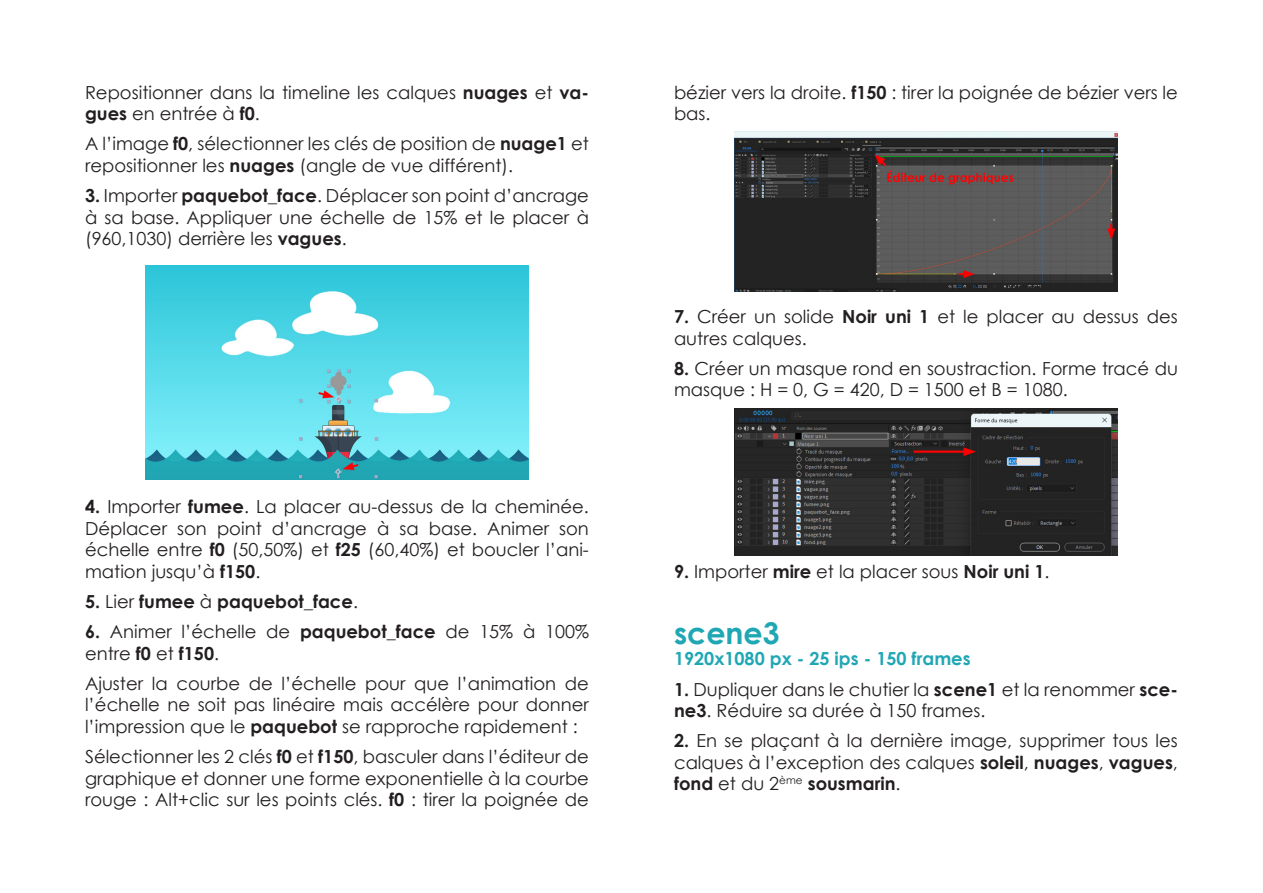
<style>
.page{position:relative;width:1263px;height:893px;background:#fff}
.page>*{position:absolute;margin:0;border:0;box-sizing:border-box;transform-origin:0 0}
.t1{font:700 30px "Century Gothic";color:#20a7b4}
.t2{font:18px/21.6px "Century Gothic";color:#231f20}
.t3{font:700 18px "Century Gothic";color:#20a7b4}
.t4{font:700 18px "Century Gothic";color:#231f20}
.s1{font-weight:700}
.s2{font-weight:400}
</style>
<div class="page">
<img style="left:146px;top:266px;width:382px;height:213px">
<img style="left:735px;top:132px;width:382px;height:159px">
<img style="left:735px;top:408px;width:382px;height:147px">
<p class="t2" style="left:85px;top:81px;width:505px">Repositionner dans la timeline les calques <span class="s1">nuages</span> et <span class="s1">va&shy;gues</span> en entrée à <span class="s1">f0</span>.</p>
<p class="t2" style="left:85px;top:133px;width:505px">A l’image <span class="s1">f0</span>, sélectionner les clés de position de <span class="s1">nuage1</span> et repositionner les <span class="s1">nuages</span> (angle de vue différent).</p>
<p class="t2" style="left:85px;top:184px;width:505px;text-align:justify"><span class="s1">3.</span> Importer <span class="s1">paquebot_face</span>. Déplacer son point d’ancrage à sa base. Appliquer une échelle de 15% et le placer à (960,1030) derrière les <span class="s1">vagues</span>.</p>
<p class="t2" style="left:85px;top:495px;width:505px;text-align:justify"><span class="s1">4.</span> Importer <span class="s1">fumee</span>. La placer au-dessus de la cheminée.<br>Déplacer son point d’ancrage à sa base. Animer son échelle entre <span class="s1">f0</span> (50,50%) et <span class="s1">f25</span> (60,40%) et boucler l’ani&shy;mation jusqu’à <span class="s1">f150</span>.</p>
<p class="t4" style="left:85px;top:588px;width:274px">5. <span class="s2">Lier</span> fumee <span class="s2">à</span> paquebot_face<span class="s2">.</span></p>
<p class="t2" style="left:85px;top:620px;width:505px"><span class="s1">6.</span> Animer l’échelle de <span class="s1">paquebot_face</span> de 15% à 100% entre <span class="s1">f0</span> et <span class="s1">f150</span>.</p>
<p class="t2" style="left:85px;top:672px;width:505px;text-align:justify">Ajuster la courbe de l’échelle pour que l’animation de l’échelle ne soit pas linéaire mais accélère pour donner l’impression que le <span class="s1">paquebot</span> se rapproche rapidement :</p>
<p class="t2" style="left:85px;top:745px;width:505px;text-align:justify">Sélectionner les 2 clés <span class="s1">f0</span> et <span class="s1">f150</span>, basculer dans l’éditeur de graphique et donner une forme exponentielle à la courbe rouge : Alt+clic sur les points clés. <span class="s1">f0</span> : tirer la poignée de</p>
<p class="t2" style="left:674px;top:81px;width:505px">bézier vers la droite. <span class="s1">f150</span> : tirer la poignée de bézier vers le bas.</p>
<p class="t2" style="left:674px;top:305px;width:505px"><span class="s1">7.</span> Créer un solide <span class="s1">Noir uni 1</span> et le placer au dessus des autres calques.</p>
<p class="t2" style="left:674px;top:357px;width:505px"><span class="s1">8.</span> Créer un masque rond en soustraction. Forme tracé du masque : H = 0, G = 420, D = 1500 et B = 1080.</p>
<p class="t2" style="left:674px;top:560px;width:377px"><span class="s1">9.</span> Importer <span class="s1">mire</span> et la placer sous <span class="s1">Noir uni 1</span>.</p>
<p class="t1" style="left:674px;top:610px;width:107px">scene3</p>
<p class="t3" style="left:674px;top:645px;width:298px">1920x1080 px - 25 ips - 150 frames</p>
<p class="t2" style="left:674px;top:678px;width:505px"><span class="s1">1.</span> Dupliquer dans le chutier la <span class="s1">scene1</span> et la renommer <span class="s1">sce&shy;ne3</span>. Réduire sa durée à 150 frames.</p>
<p class="t2" style="left:674px;top:730px;width:505px;text-align:justify"><span class="s1">2.</span> En se plaçant à la dernière image, supprimer tous les calques à l’exception des calques <span class="s1">soleil</span>, <span class="s1">nuages</span>, <span class="s1">vagues</span>, <span class="s1">fond</span> et du 2<sup>ème</sup> <span class="s1">sousmarin</span>.</p>
</div>
